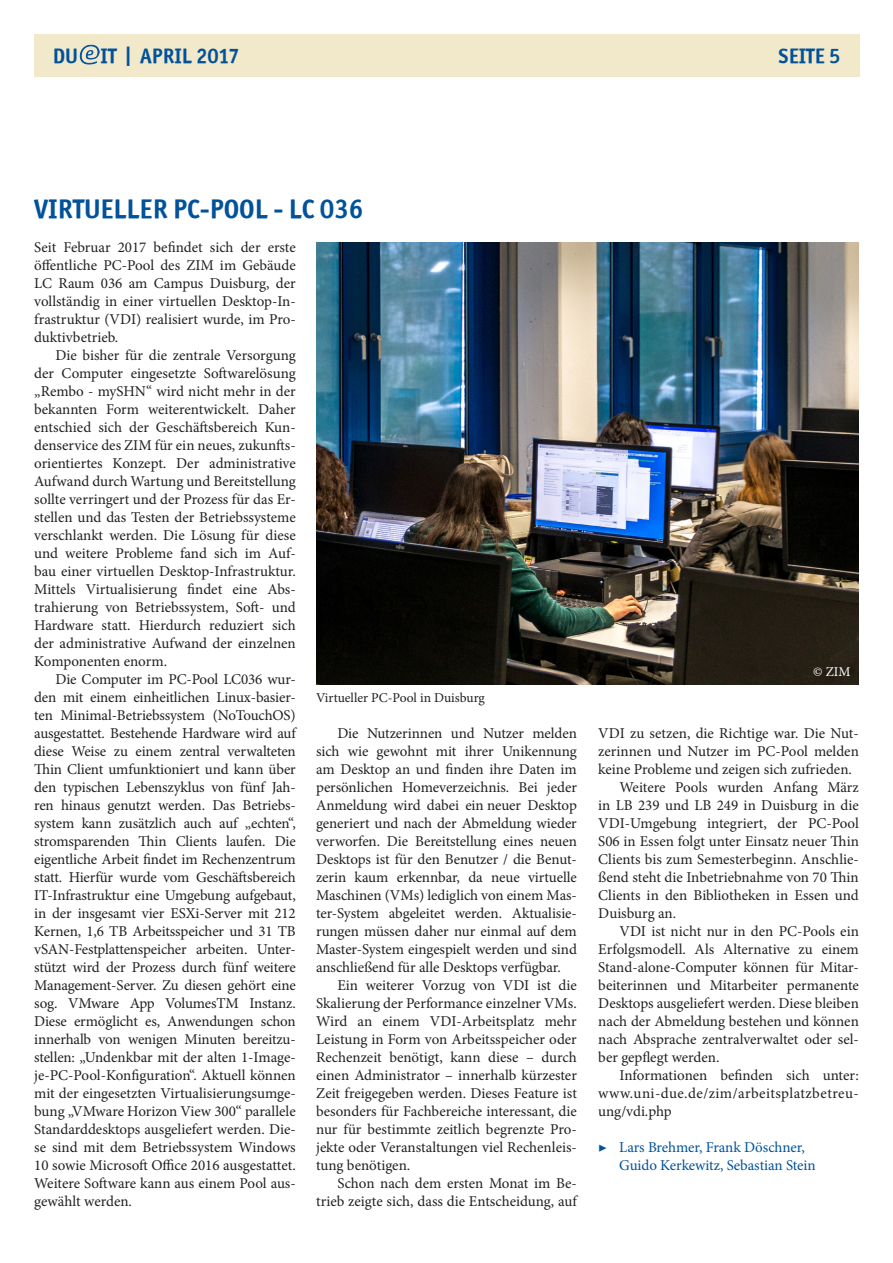
<style>
.page{position:relative;width:893px;height:1263px;background:#fff}
.page>*{position:absolute;margin:0;border:0;box-sizing:border-box;transform-origin:0 0}
.subTitel_2{font:27px "Officina Sans ITCTT Bold";color:#01529a}
.Titel{font:21px "Officina Sans ITCTT Bold";color:#01529a}
.subTitel_14_pt{font:21px "Officina Sans ITCTT Bold";color:#01529a}
.fließtext_einzug{font:15px/18px "Minion Pro";color:#231f20;text-align:justify}
.fließtext{font:15px/18px "Minion Pro";color:#231f20;text-align:justify}
.t1{font:15px/18px "Minion Pro";letter-spacing:-.005em;color:#01529a}
.bildunterschrift{font:13.5px "Minion Pro";color:#231f20}
.bildunterschrift-2{font:13.5px "Minion Pro";color:#fff}
.s1{font-family:"Arial";font-size:27px}
</style>
<div class="page">
<div style="left:34px;top:34px;width:825px;height:43px;background:#f2e8ca"></div>
<img style="left:80px;top:45px;width:19px;height:20px">
<img style="left:316px;top:242px;width:543px;height:443px">
<p class="Titel" style="left:53px;top:42px;width:188px">DU IT <span class="s1">I</span> APRIL 2017</p>
<p class="subTitel_14_pt" style="left:779px;top:43px;width:63px">SEITE 5</p>
<p class="subTitel_2" style="left:34px;top:192px;width:331px">VIRTUELLER PC-POOL - LC 036</p>
<p class="fließtext" style="left:34px;top:238px;width:263px">Seit Februar 2017 befindet sich der erste öffentliche PC-Pool des ZIM im Gebäude LC Raum 036 am Campus Duisburg, der vollständig in einer virtuellen Desktop-In&shy;frastruktur (VDI) realisiert wurde, im Pro&shy;duktivbetrieb.</p>
<p class="fließtext_einzug" style="left:34px;top:346px;width:263px;text-indent:21px">Die bisher für die zentrale Versorgung der Computer eingesetzte Softwarelösung „Rembo - mySHN“ wird nicht mehr in der bekannten Form weiterentwickelt. Daher entschied sich der Geschäftsbereich Kun&shy;denservice des ZIM für ein neues, zukunfts&shy;orientiertes Konzept. Der administrative Aufwand durch Wartung und Bereitstellung sollte verringert und der Prozess für das Er&shy;stellen und das Testen der Betriebssysteme verschlankt werden. Die Lösung für diese und weitere Probleme fand sich im Auf&shy;bau einer virtuellen Desktop-Infrastruktur.<br>Mittels Virtualisierung findet eine Abs&shy;trahierung von Betriebssystem, Soft- und Hardware statt. Hierdurch reduziert sich der administrative Aufwand der einzelnen Komponenten enorm.</p>
<p class="fließtext_einzug" style="left:34px;top:670px;width:263px;text-indent:21px">Die Computer im PC-Pool LC036 wur&shy;den mit einem einheitlichen Linux-basier&shy;ten Minimal-Betriebssystem (NoTouchOS) ausgestattet. Bestehende Hardware wird auf diese Weise zu einem zentral verwalteten Thin Client umfunktioniert und kann über den typischen Lebenszyklus von fünf Jah&shy;ren hinaus genutzt werden. Das Betriebs&shy;system kann zusätzlich auch auf „echten“, stromsparenden Thin Clients laufen. Die eigentliche Arbeit findet im Rechenzentrum statt. Hierfür wurde vom Geschäftsbereich IT-Infrastruktur eine Umgebung aufgebaut, in der insgesamt vier ESXi-Server mit 212<br>Kernen, 1,6 TB Arbeitsspeicher und 31 TB vSAN-Festplattenspeicher arbeiten. Unter&shy;stützt wird der Prozess durch fünf weitere Management-Server. Zu diesen gehört eine sog. VMware App VolumesTM Instanz.<br>Diese ermöglicht es, Anwendungen schon innerhalb von wenigen Minuten bereitzu&shy;stellen: „Undenkbar mit der alten 1-Image&shy;je-PC-Pool-Konfiguration“. Aktuell können mit der eingesetzten Virtualisierungsumge&shy;bung „VMware Horizon View 300“ parallele Standarddesktops ausgeliefert werden. Die&shy;se sind mit dem Betriebssystem Windows 10 sowie Microsoft Office 2016 ausgestattet.<br>Weitere Software kann aus einem Pool aus&shy;gewählt werden.</p>
<p class="bildunterschrift" style="left:316px;top:689px;width:170px">Virtueller PC-Pool in Duisburg</p>
<p class="fließtext_einzug" style="left:316px;top:724px;width:262px;text-indent:21px">Die Nutzerinnen und Nutzer melden sich wie gewohnt mit ihrer Unikennung am Desktop an und finden ihre Daten im persönlichen Homeverzeichnis. Bei jeder Anmeldung wird dabei ein neuer Desktop generiert und nach der Abmeldung wieder verworfen. Die Bereitstellung eines neuen Desktops ist für den Benutzer / die Benut&shy;zerin kaum erkennbar, da neue virtuelle Maschinen (VMs) lediglich von einem Mas&shy;ter-System abgeleitet werden. Aktualisie&shy;rungen müssen daher nur einmal auf dem Master-System eingespielt werden und sind anschließend für alle Desktops verfügbar.</p>
<p class="fließtext_einzug" style="left:316px;top:976px;width:262px;text-indent:21px">Ein weiterer Vorzug von VDI ist die Skalierung der Performance einzelner VMs.<br>Wird an einem VDI-Arbeitsplatz mehr Leistung in Form von Arbeitsspeicher oder Rechenzeit benötigt, kann diese – durch einen Administrator – innerhalb kürzester Zeit freigegeben werden. Dieses Feature ist besonders für Fachbereiche interessant, die nur für bestimmte zeitlich begrenzte Pro&shy;jekte oder Veranstaltungen viel Rechenleis&shy;tung benötigen.</p>
<p class="fließtext_einzug" style="left:316px;top:1174px;width:262px;text-align:right">Schon nach dem ersten Monat im Be&shy;trieb zeigte sich, dass die Entscheidung, auf</p>
<p class="bildunterschrift-2" style="left:813px;top:663px;width:39px">© ZIM</p>
<p class="fließtext_einzug" style="left:598px;top:724px;width:262px">VDI zu setzen, die Richtige war. Die Nut&shy;zerinnen und Nutzer im PC-Pool melden keine Probleme und zeigen sich zufrieden.</p>
<p class="fließtext_einzug" style="left:598px;top:778px;width:262px;text-indent:21px">Weitere Pools wurden Anfang März in LB 239 und LB 249 in Duisburg in die VDI-Umgebung integriert, der PC-Pool S06 in Essen folgt unter Einsatz neuer Thin Clients bis zum Semesterbeginn. Anschlie&shy;ßend steht die Inbetriebnahme von 70 Thin Clients in den Bibliotheken in Essen und Duisburg an.</p>
<p class="fließtext_einzug" style="left:598px;top:922px;width:262px;text-indent:21px">VDI ist nicht nur in den PC-Pools ein Erfolgsmodell. Als Alternative zu einem Stand-alone-Computer können für Mitar&shy;beiterinnen und Mitarbeiter permanente Desktops ausgeliefert werden. Diese bleiben nach der Abmeldung bestehen und können nach Absprache zentralverwaltet oder sel&shy;ber gepflegt werden.</p>
<p class="fließtext_einzug" style="left:598px;top:1066px;width:262px;text-indent:21px">Informationen befinden sich unter: www.uni-due.de/zim/arbeitsplatzbetreu&shy;ung/vdi.php</p>
<p class="t1" style="left:619px;top:1138px;width:198px;text-indent:-21px">▶ Lars Brehmer, Frank Döschner,<br>Guido Kerkewitz, Sebastian Stein</p>
</div>
